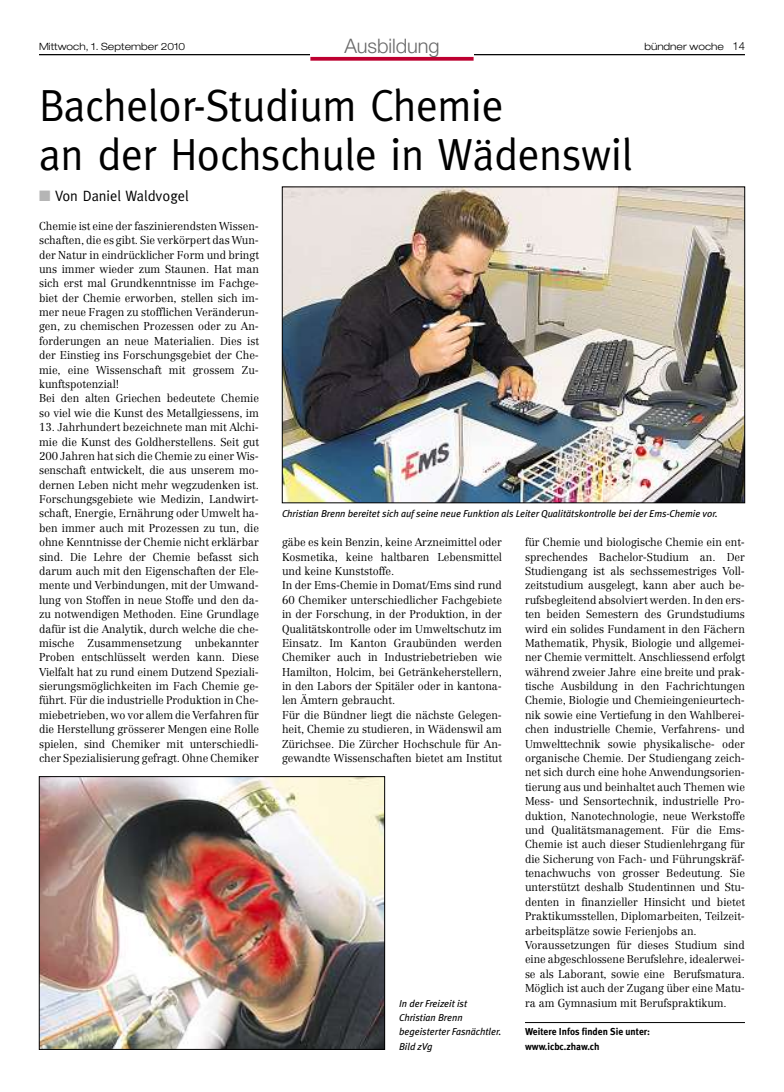
<style>
.page{position:relative;width:784px;height:1092px;background:#fff}
.page>*{position:absolute;margin:0;border:0;box-sizing:border-box;transform-origin:0 0}
.t1{font:45px/48.8px "Meta Normal OV KBRVTB";letter-spacing:-.005em;color:#000;scale:.96 1}
.t2{font:20px "Helvetica Neue Light OV JBRVTB";letter-spacing:-.005em;color:#696969}
.t3{font:15px "Meta Normal OV KBRVTB";color:#000;scale:.96 1}
.t4{font:11.25px/14.4px "Centennial Light OV MBRVTB";color:#000;scale:.96 1}
.t5{font:10px/14.4px "Meta Plus Book Italic OV OBRVTB";color:#000}
.t6{font:10px/14.4px "Meta Plus Bold Roman OV NBRVTB";color:#000;scale:.96 1}
.t7{font:10px "Helvetica Neue Light Ext OV IBRVTB";color:#000}
.s1{font-family:"Helvetica Neue Light OV JBRVTB";font-size:11.25px}
.s2{color:#b5b5b5}
</style>
<div class="page">
<hr style="left:39px;top:54px;width:705px;height:1px;background:#000">
<div style="left:310px;top:39px;width:163px;height:26px;background:#fff"></div>
<svg style="left:310px;top:57px;width:163px;height:4px"></svg>
<hr style="left:524px;top:1022px;width:220px;height:1px;background:#000">
<img style="left:41px;top:778px;width:341px;height:269px">
<div style="left:39px;top:776px;width:345px;height:273px;border:1px solid #000"></div>
<img style="left:284px;top:189px;width:458px;height:312px">
<div style="left:282px;top:187px;width:462px;height:316px;border:1px solid #000"></div>
<p class="t7" style="left:39px;top:41px;width:148px">Mittwoch, 1. September 2010</p>
<h2 class="t2" style="left:344px;top:35px;width:96px">Ausbildung</h2>
<p class="t7" style="left:644px;top:41px;width:102px">bündner woche <span class="s1">14</span></p>
<h1 class="t1" style="left:39px;top:81px;width:619px">Bachelor-Studium Chemie<br>an der Hochschule in Wädenswil</h1>
<h3 class="t3" style="left:39px;top:187px;width:157px"><span class="s2">■</span> Von Daniel Waldvogel</h3>
<p class="t4" style="left:39px;top:219px;width:230px">Chemie ist eine der faszinierendsten Wissen&shy;schaften, die es gibt. Sie verkörpert das Wun&shy;der Natur in eindrücklicher Form und bringt uns immer wieder zum Staunen. Hat man sich erst mal Grundkenntnisse im Fachge&shy;biet der Chemie erworben, stellen sich im&shy;mer neue Fragen zu stofflichen Veränderun&shy;gen, zu chemischen Prozessen oder zu An&shy;forderungen an neue Materialien. Dies ist der Einstieg ins Forschungsgebiet der Che&shy;mie, eine Wissenschaft mit grossem Zu&shy;kunftspotenzial!<br>Bei den alten Griechen bedeutete Chemie so viel wie die Kunst des Metallgiessens, im</p>
<p class="t4" style="left:39px;top:420px;width:230px;text-align:justify">13. Jahrhundert bezeichnete man mit Alchi&shy;mie die Kunst des Goldherstellens. Seit gut 200 Jahren hat sich die Chemie zu einer Wis&shy;senschaft entwickelt, die aus unserem mo&shy;dernen Leben nicht mehr wegzudenken ist.<br>Forschungsgebiete wie Medizin, Landwirt&shy;schaft, Energie, Ernährung oder Umwelt ha&shy;ben immer auch mit Prozessen zu tun, die ohne Kenntnisse der Chemie nicht erklärbar sind. Die Lehre der Chemie befasst sich darum auch mit den Eigenschaften der Ele&shy;mente und Verbindungen, mit der Umwand&shy;lung von Stoffen in neue Stoffe und den da&shy;zu notwendigen Methoden. Eine Grundlage dafür ist die Analytik, durch welche die che&shy;mische Zusammensetzung unbekannter Proben entschlüsselt werden kann. Diese Vielfalt hat zu rund einem Dutzend Speziali&shy;sierungsmöglichkeiten im Fach Chemie ge&shy;führt. Für die industrielle Produktion in Che&shy;miebetrieben, wo vor allem die Verfahren für die Herstellung grösserer Mengen eine Rolle spielen, sind Chemiker mit unterschiedli&shy;cher Spezialisierung gefragt. Ohne Chemiker</p>
<p class="t5" style="left:282px;top:507px;width:437px">Christian Brenn bereitet sich auf seine neue Funktion als Leiter Qualitätskontrolle bei der Ems-Chemie vor.</p>
<p class="t4" style="left:282px;top:535px;width:230px">gäbe es kein Benzin, keine Arzneimittel oder Kosmetika, keine haltbaren Lebensmittel und keine Kunststoffe.<br>In der Ems-Chemie in Domat/Ems sind rund 60 Chemiker unterschiedlicher Fachgebiete in der Forschung, in der Produktion, in der Qualitätskontrolle oder im Umweltschutz im Einsatz. Im Kanton Graubünden werden Chemiker auch in Industriebetrieben wie Hamilton, Holcim, bei Getränkeherstellern, in den Labors der Spitäler oder in kantona&shy;len Ämtern gebraucht.<br>Für die Bündner liegt die nächste Gelegen&shy;heit, Chemie zu studieren, in Wädenswil am Zürichsee. Die Zürcher Hochschule für An&shy;gewandte Wissenschaften bietet am Institut</p>
<p class="t4" style="left:524px;top:535px;width:230px">für Chemie und biologische Chemie ein ent&shy;sprechendes Bachelor-Studium an. Der Studiengang ist als sechssemestriges Voll&shy;zeitstudium ausgelegt, kann aber auch be&shy;rufsbegleitend absolviert werden. In den ers&shy;ten beiden Semestern des Grundstudiums wird ein solides Fundament in den Fächern Mathematik, Physik, Biologie und allgemei&shy;ner Chemie vermittelt. Anschliessend erfolgt während zweier Jahre eine breite und prak&shy;tische Ausbildung in den Fachrichtungen Chemie, Biologie und Chemieingenieurtech&shy;nik sowie eine Vertiefung in den Wahlberei&shy;chen industrielle Chemie, Verfahrens- und Umwelttechnik sowie physikalische- oder organische Chemie. Der Studiengang zeich&shy;net sich durch eine hohe Anwendungsorien&shy;tierung aus und beinhaltet auch Themen wie Mess- und Sensortechnik, industrielle Pro&shy;duktion, Nanotechnologie, neue Werkstoffe und Qualitätsmanagement. Für die Ems-Chemie ist auch dieser Studienlehrgang für die Sicherung von Fach- und Führungskräf&shy;tenachwuchs von grosser Bedeutung. Sie unterstützt deshalb Studentinnen und Stu&shy;denten in finanzieller Hinsicht und bietet Praktikumsstellen, Diplomarbeiten, Teilzeit&shy;arbeitsplätze sowie Ferienjobs an.<br>Voraussetzungen für dieses Studium sind eine abgeschlossene Berufslehre, idealerwei&shy;se als Laborant, sowie eine Berufsmatura.<br>Möglich ist auch der Zugang über eine Matu&shy;ra am Gymnasium mit Berufspraktikum.</p>
<p class="t6" style="left:524px;top:1024px;width:132px">Weitere Infos finden Sie unter: www.icbc.zhaw.ch</p>
<p class="t5" style="left:399px;top:995px;width:104px">In der Freizeit ist<br>Christian Brenn begeisterter Fasnächtler.<br>Bild zVg</p>
</div>
